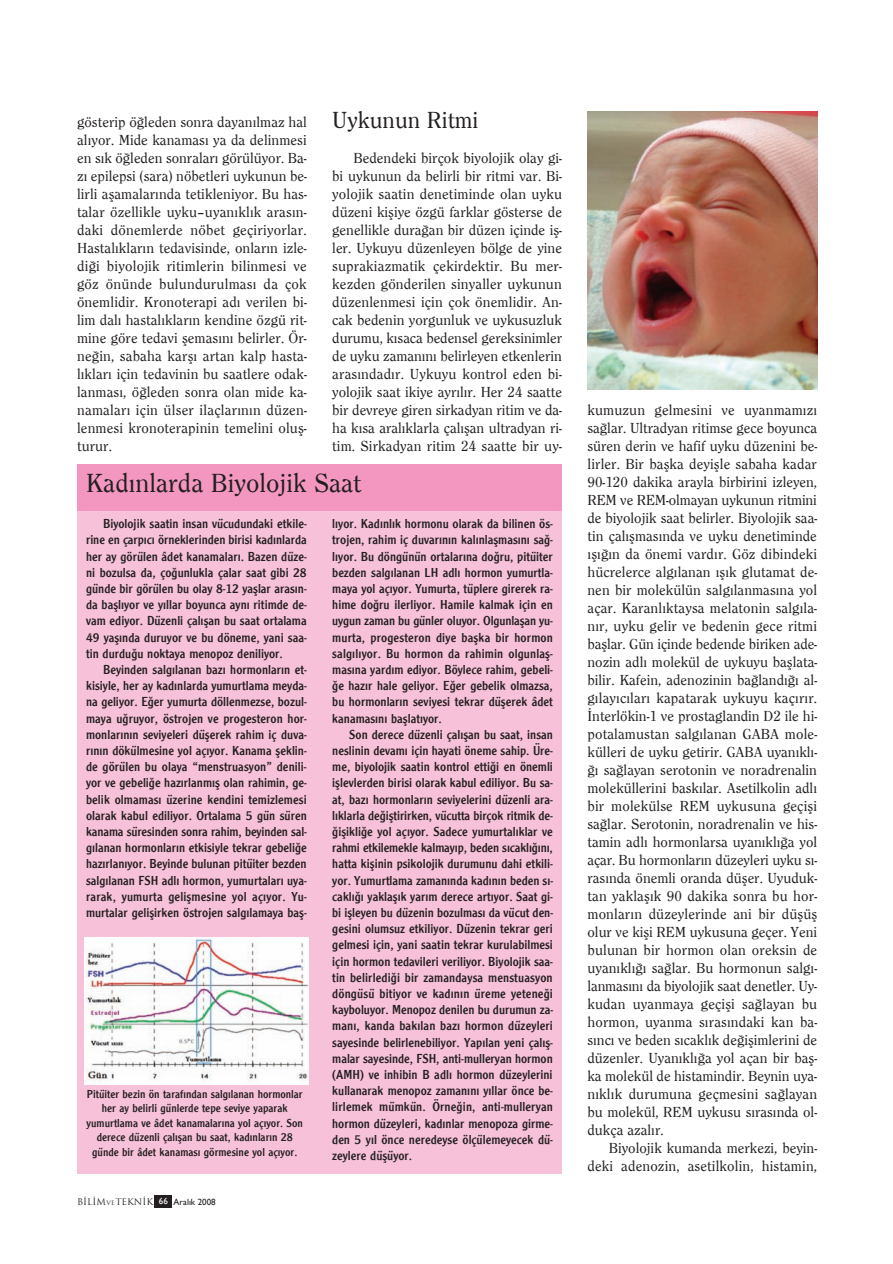
<style>
.page{position:relative;width:893px;height:1264px;background:#fff}
.page>*{position:absolute;margin:0;border:0;box-sizing:border-box;transform-origin:0 0}
.t1{font:500 27px "Clearface";color:#231f20}
.t2{font:500 24px "Clearface";color:#231f20}
.t3{font:500 15px/18px "Clearface";letter-spacing:.01em;color:#231f20;text-align:justify}
.t4{font:13.5px/16.2px "Clearface Gothic";color:#231f20;text-align:justify}
.t5{font:12px/14.4px "Clearface Gothic";color:#231f20;text-align:center}
.t6{font:500 9px "Trajan";color:#231f20}
.s1{font-size:6px}
.s2{font-family:"Gill Sans";font-weight:400;color:#fff}
.s3{font-family:"Gill Sans";font-weight:400}
</style>
<div class="page">
<div style="left:155px;top:1195px;width:17px;height:13px;background:#231f20"></div>
<div style="left:77px;top:511px;width:485px;height:663px;background:#f7c1d9"></div>
<div style="left:77px;top:464px;width:485px;height:47px;background:#f397c1"></div>
<img style="left:587px;top:111px;width:230px;height:279px">
<img style="left:85px;top:937px;width:223px;height:148px">
<p class="t3" style="left:77px;top:112px;width:231px">gösterip öğleden sonra dayanılmaz hal alıyor. Mide kanaması ya da delinmesi en sık öğleden sonraları görülüyor. Ba&shy;zı epilepsi (sara) nöbetleri uykunun be&shy;lirli aşamalarında tetikleniyor. Bu has&shy;talar özellikle uyku–uyanıklık arasın&shy;daki dönemlerde nöbet geçiriyorlar.<br>Hastalıkların tedavisinde, onların izle&shy;diği biyolojik ritimlerin bilinmesi ve göz önünde bulundurulması da çok önemlidir. Kronoterapi adı verilen bi&shy;lim dalı hastalıkların kendine özgü rit&shy;mine göre tedavi şemasını belirler. Ör&shy;neğin, sabaha karşı artan kalp hasta&shy;lıkları için tedavinin bu saatlere odak&shy;lanması, öğleden sonra olan mide ka&shy;namaları için ülser ilaçlarının düzen&shy;lenmesi kronoterapinin temelini oluş&shy;turur.</p>
<h2 class="t2" style="left:332px;top:107px;width:148px">Uykunun Ritmi</h2>
<p class="t3" style="left:332px;top:148px;width:231px;text-indent:21px">Bedendeki birçok biyolojik olay gi&shy;bi uykunun da belirli bir ritmi var. Bi&shy;yolojik saatin denetiminde olan uyku düzeni kişiye özgü farklar gösterse de genellikle durağan bir düzen içinde iş&shy;ler. Uykuyu düzenleyen bölge de yine suprakiazmatik çekirdektir. Bu mer&shy;kezden gönderilen sinyaller uykunun düzenlenmesi için çok önemlidir. An&shy;cak bedenin yorgunluk ve uykusuzluk durumu, kısaca bedensel gereksinimler de uyku zamanını belirleyen etkenlerin arasındadır. Uykuyu kontrol eden bi&shy;yolojik saat ikiye ayrılır. Her 24 saatte bir devreye giren sirkadyan ritim ve da&shy;ha kısa aralıklarla çalışan ultradyan ri&shy;tim. Sirkadyan ritim 24 saatte bir uy-</p>
<h1 class="t1" style="left:86px;top:468px;width:277px">Kadınlarda Biyolojik Saat</h1>
<p class="t4" style="left:86px;top:515px;width:222px;text-indent:17px">Biyolojik saatin insan vücudundaki etkile&shy;rine en çarpıcı örneklerinden birisi kadınlarda her ay görülen âdet kanamaları. Bazen düze&shy;ni bozulsa da, çoğunlukla çalar saat gibi 28 günde bir görülen bu olay 8-12 yaşlar arasın&shy;da başlıyor ve yıllar boyunca aynı ritimde de&shy;vam ediyor. Düzenli çalışan bu saat ortalama 49 yaşında duruyor ve bu döneme, yani saa&shy;tin durduğu noktaya menopoz deniliyor.</p>
<p class="t4" style="left:86px;top:661px;width:222px;text-indent:17px">Beyinden salgılanan bazı hormonların et&shy;kisiyle, her ay kadınlarda yumurtlama meyda&shy;na geliyor. Eğer yumurta döllenmezse, bozul&shy;maya uğruyor, östrojen ve progesteron hor&shy;monlarının seviyeleri düşerek rahim iç duva&shy;rının dökülmesine yol açıyor. Kanama şeklin&shy;de görülen bu olaya “menstruasyon” denili&shy;yor ve gebeliğe hazırlanmış olan rahimin, ge&shy;belik olmaması üzerine kendini temizlemesi olarak kabul ediliyor. Ortalama 5 gün süren kanama süresinden sonra rahim, beyinden sal&shy;gılanan hormonların etkisiyle tekrar gebeliğe hazırlanıyor. Beyinde bulunan pitüiter bezden salgılanan FSH adlı hormon, yumurtaları uya&shy;rarak, yumurta gelişmesine yol açıyor. Yu&shy;murtalar gelişirken östrojen salgılamaya baş-</p>
<p class="t5" style="left:87px;top:1087px;width:218px">Pitüiter bezin ön tarafından salgılanan hormonlar her ay belirli günlerde tepe seviye yaparak yumurtlama ve âdet kanamalarına yol açıyor. Son derece düzenli çalışan bu saat, kadınların 28 günde bir âdet kanaması görmesine yol açıyor.</p>
<p class="t6" style="left:77px;top:1196px;width:140px">BiLiM<span class="s1">ve</span>TEKNiK <span class="s2">66</span> <span class="s3">Aralık 2008</span></p>
<p class="t4" style="left:332px;top:515px;width:222px">lıyor. Kadınlık hormonu olarak da bilinen ös&shy;trojen, rahim iç duvarının kalınlaşmasını sağ&shy;lıyor. Bu döngünün ortalarına doğru, pitüiter bezden salgılanan LH adlı hormon yumurtla&shy;maya yol açıyor. Yumurta, tüplere girerek ra&shy;hime doğru ilerliyor. Hamile kalmak için en uygun zaman bu günler oluyor. Olgunlaşan yu&shy;murta, progesteron diye başka bir hormon salgılıyor. Bu hormon da rahimin olgunlaş&shy;masına yardım ediyor. Böylece rahim, gebeli&shy;ğe hazır hale geliyor. Eğer gebelik olmazsa, bu hormonların seviyesi tekrar düşerek âdet kanamasını başlatıyor.</p>
<p class="t4" style="left:332px;top:726px;width:222px;text-indent:17px">Son derece düzenli çalışan bu saat, insan neslinin devamı için hayati öneme sahip. Üre&shy;me, biyolojik saatin kontrol ettiği en önemli işlevlerden birisi olarak kabul ediliyor. Bu sa&shy;at, bazı hormonların seviyelerini düzenli ara&shy;lıklarla değiştirirken, vücutta birçok ritmik de&shy;ğişikliğe yol açıyor. Sadece yumurtalıklar ve rahmi etkilemekle kalmayıp, beden sıcaklığını, hatta kişinin psikolojik durumunu dahi etkili&shy;yor. Yumurtlama zamanında kadının beden sı&shy;caklığı yaklaşık yarım derece artıyor. Saat gi&shy;bi işleyen bu düzenin bozulması da vücut den&shy;gesini olumsuz etkiliyor. Düzenin tekrar geri gelmesi için, yani saatin tekrar kurulabilmesi için hormon tedavileri veriliyor. Biyolojik saa&shy;tin belirlediği bir zamandaysa menstuasyon döngüsü bitiyor ve kadının üreme yeteneği kayboluyor. Menopoz denilen bu durumun za&shy;manı, kanda bakılan bazı hormon düzeyleri sayesinde belirlenebiliyor. Yapılan yeni çalış&shy;malar sayesinde, FSH, anti-mulleryan hormon (AMH) ve inhibin B adlı hormon düzeylerini kullanarak menopoz zamanını yıllar önce be&shy;lirlemek mümkün. Örneğin, anti-mulleryan hormon düzeyleri, kadınlar menopoza girme&shy;den 5 yıl önce neredeyse ölçülemeyecek dü&shy;zeylere düşüyor.</p>
<p class="t3" style="left:587px;top:400px;width:231px">kumuzun gelmesini ve uyanmamızı sağlar. Ultradyan ritimse gece boyunca süren derin ve hafif uyku düzenini be&shy;lirler. Bir başka deyişle sabaha kadar 90-120 dakika arayla birbirini izleyen, REM ve REM-olmayan uykunun ritmini de biyolojik saat belirler. Biyolojik saa&shy;tin çalışmasında ve uyku denetiminde ışığın da önemi vardır. Göz dibindeki hücrelerce algılanan ışık glutamat de&shy;nen bir molekülün salgılanmasına yol açar. Karanlıktaysa melatonin salgıla&shy;nır, uyku gelir ve bedenin gece ritmi başlar. Gün içinde bedende biriken ade&shy;nozin adlı molekül de uykuyu başlata&shy;bilir. Kafein, adenozinin bağlandığı al&shy;gılayıcıları kapatarak uykuyu kaçırır.<br>İnterlökin-1 ve prostaglandin D2 ile hi&shy;potalamustan salgılanan GABA mole&shy;külleri de uyku getirir. GABA uyanıklı&shy;ğı sağlayan serotonin ve noradrenalin moleküllerini baskılar. Asetilkolin adlı bir molekülse REM uykusuna geçişi sağlar. Serotonin, noradrenalin ve his&shy;tamin adlı hormonlarsa uyanıklığa yol açar. Bu hormonların düzeyleri uyku sı&shy;rasında önemli oranda düşer. Uyuduk&shy;tan yaklaşık 90 dakika sonra bu hor&shy;monların düzeylerinde ani bir düşüş olur ve kişi REM uykusuna geçer. Yeni bulunan bir hormon olan oreksin de uyanıklığı sağlar. Bu hormonun salgı&shy;lanmasını da biyolojik saat denetler. Uy&shy;kudan uyanmaya geçişi sağlayan bu hormon, uyanma sırasındaki kan ba&shy;sıncı ve beden sıcaklık değişimlerini de düzenler. Uyanıklığa yol açan bir baş&shy;ka molekül de histamindir. Beynin uya&shy;nıklık durumuna geçmesini sağlayan bu molekül, REM uykusu sırasında ol&shy;dukça azalır.</p>
<p class="t3" style="left:587px;top:1138px;width:231px;text-align:right">Biyolojik kumanda merkezi, beyin&shy;deki adenozin, asetilkolin, histamin,</p>
</div>
